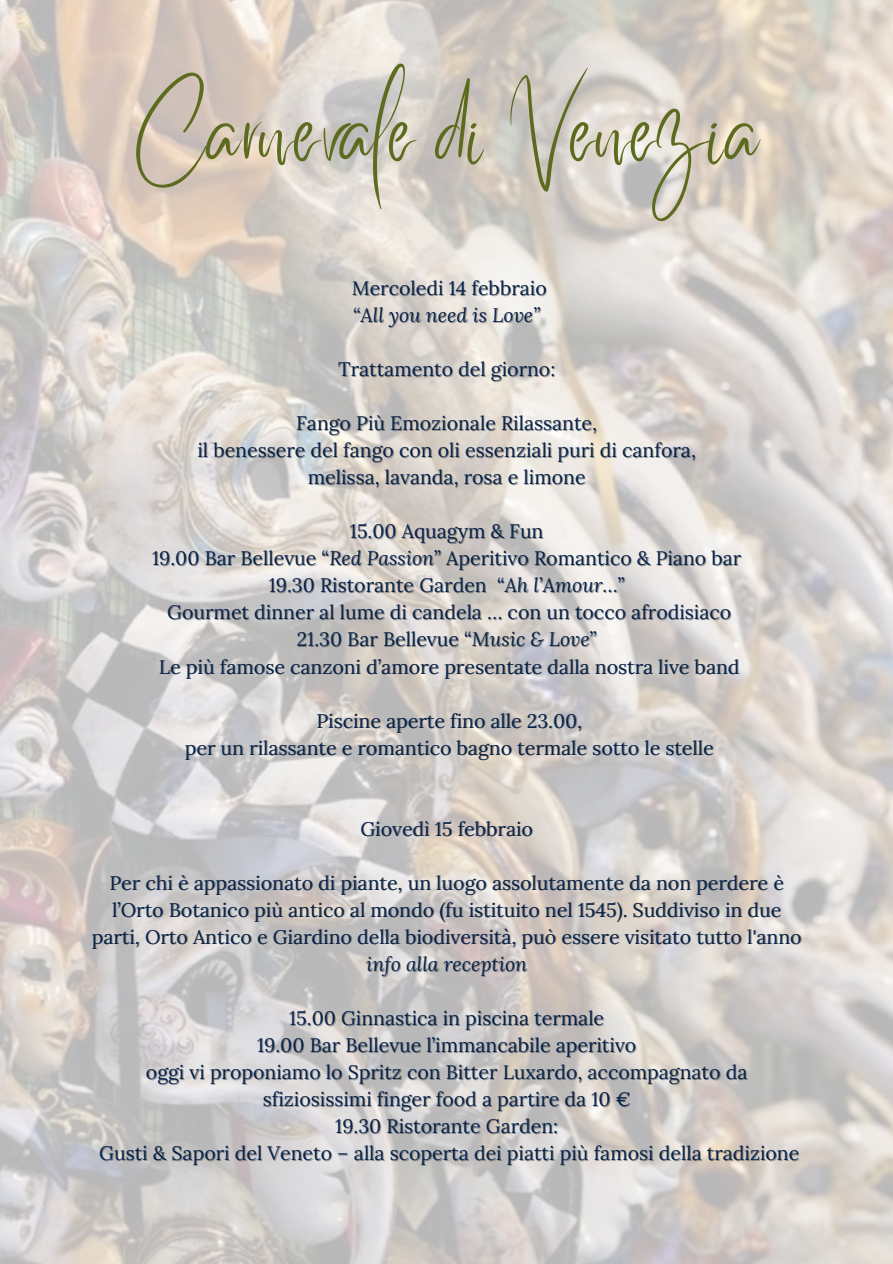
<style>
.page{position:relative;width:893px;height:1264px;background:#fff}
.page>*{position:absolute;margin:0;border:0;box-sizing:border-box;transform-origin:0 0}
.t1{font:75.75px "Better Saturday";color:#5d6b1f}
.t2{font:19.5px/27px "Lora";color:#072349;text-align:center}
.t3{font:italic 19.5px "Lora";color:#072349}
.s1{font-style:italic}
.s2{color:rgb(25 25 25/.4)}
</style>
<div class="page">
<img style="left:0;top:0;width:892px;height:1263px">
<h1 class="t1" style="left:133px;top:118px;width:628px">Carnevale di Venezia</h1>
<h1 class="t2" style="left:352px;top:275px;width:196px">Mercoledi 14 febbraio</h1>
<p class="t3" style="left:353px;top:302px;width:189px">“All you need is Love”</p>
<p class="t2" style="left:338px;top:356px;width:218px">Trattamento del giorno:</p>
<p class="t2" style="left:296px;top:410px;width:302px">Fango Più Emozionale Rilassante,</p>
<p class="t2" style="left:197px;top:437px;width:500px">il benessere del fango con oli essenziali puri di canfora,</p>
<p class="t2" style="left:308px;top:464px;width:279px">melissa, lavanda, rosa e limone</p>
<p class="t2" style="left:350px;top:518px;width:195px">15.00 Aquagym &amp; Fun</p>
<p class="t2" style="left:152px;top:545px;width:590px">19.00 Bar Bellevue “<span class="s1">Red Passion</span>” Aperitivo Romantico &amp; Piano bar</p>
<p class="t2" style="left:269px;top:572px;width:358px">19.30 Ristorante Garden <span class="s2">“</span><span class="s1">Ah l’Amour…</span><span class="s2">”</span></p>
<p class="t2" style="left:167px;top:599px;width:565px">Gourmet dinner al lume di candela … con un tocco afrodisiaco</p>
<p class="t2" style="left:159px;top:626px;width:582px">21.30 Bar Bellevue “<span class="s1">Music &amp; Love</span><span class="s2">”<br></span>Le più famose canzoni d’amore presentate dalla nostra live band</p>
<p class="t2" style="left:185px;top:707px;width:530px">Piscine aperte fino alle 23.00,<br>per un rilassante e romantico bagno termale sotto le stelle</p>
<p class="t2" style="left:360px;top:815px;width:174px">Giovedì 15 febbraio</p>
<p class="t2" style="left:92px;top:869px;width:711px">Per chi è appassionato di piante, un luogo assolutamente da non perdere è l’Orto Botanico più antico al mondo (fu istituito nel 1545). Suddiviso in due parti, Orto Antico e Giardino della biodiversità, può essere visitato tutto l'anno</p>
<p class="t3" style="left:366px;top:950px;width:162px">info alla reception</p>
<p class="t2" style="left:99px;top:1004px;width:701px">15.00 Ginnastica in piscina termale<br>19.00 Bar Bellevue l’immancabile aperitivo<br>oggi vi proponiamo lo Spritz con Bitter Luxardo, accompagnato da sfiziosissimi finger food a partire da 10 €<br>19.30 Ristorante Garden:<br>Gusti &amp; Sapori del Veneto – alla scoperta dei piatti più famosi della tradizione</p>
</div>
